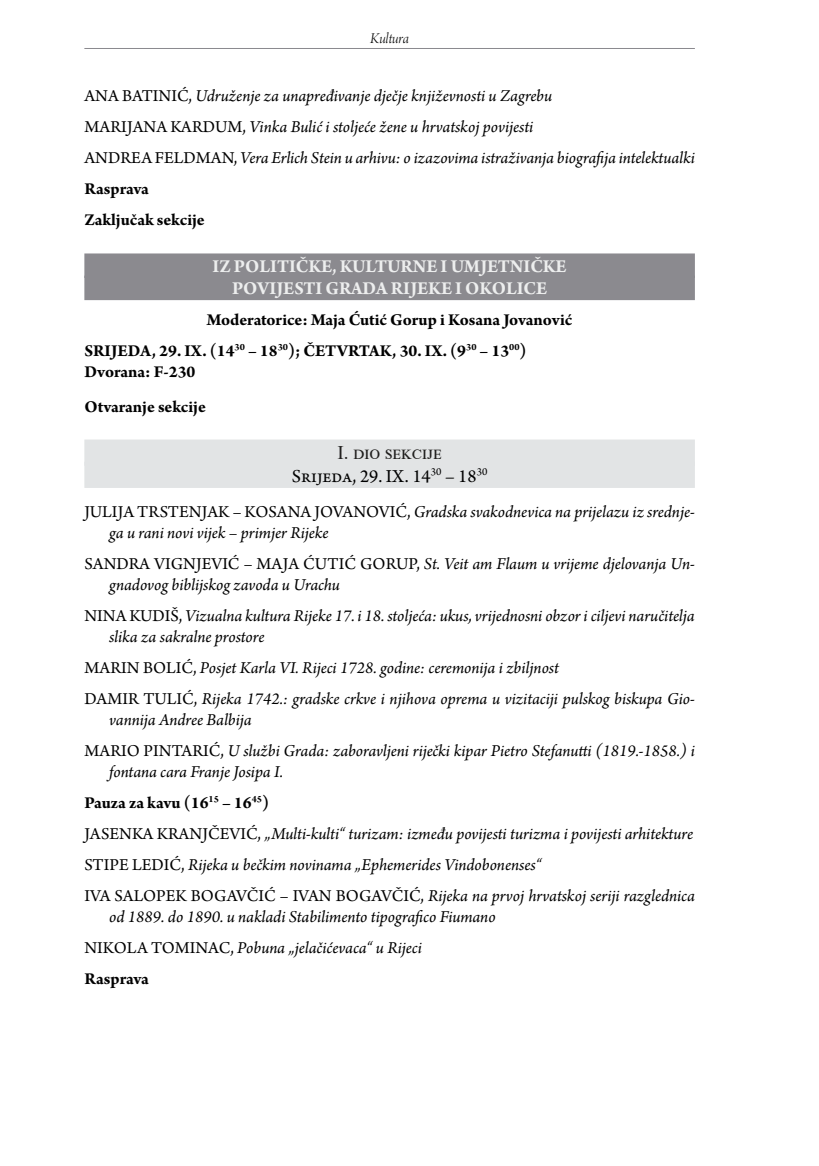
<style>
.page{position:relative;width:819px;height:1166px;background:#fff}
.page>*{position:absolute;margin:0;border:0;box-sizing:border-box;transform-origin:0 0}
.t1{font:700 19.25px/22.1px "Arno Pro";color:#edeeee;text-align:center}
.t2{font:19.25px "Arno Pro";color:#000}
.t3{font:19.25px "Times New Roman";color:#201f1e}
.t4{font:italic 17.5px/31px "Arno Pro";letter-spacing:-.005em;color:#000}
.t5{font:700 17.5px/31px "Arno Pro";letter-spacing:-.005em;color:#000}
.t6{font:15.75px "Arno Pro Light Italic Display";letter-spacing:-.005em;color:#000}
.s1{font-style:normal}
.s2{font-weight:700;font-style:normal}
</style>
<div class="page">
<hr style="left:84px;top:48px;width:610px;height:1px;background:#8b8a8f">
<div style="left:84px;top:253px;width:610px;height:25px;background:#8b8a8f"></div>
<div style="left:84px;top:276px;width:610px;height:24px;background:#8b8a8f"></div>
<div style="left:84px;top:439px;width:610px;height:27px;background:#e2e4e5"></div>
<div style="left:84px;top:462px;width:610px;height:26px;background:#e2e4e5"></div>
<p class="t6" style="left:370px;top:30px;width:40px">Kultura</p>
<p class="t4" style="left:84px;top:81px;width:612px"><span class="s1">ANA BATINIĆ,</span> Udruženje za unapređivanje dječje književnosti u Zagrebu<br><span class="s1">MARIJANA KARDUM,</span> Vinka Bulić i stoljeće žene u hrvatskoj povijesti<br><span class="s1">ANDREA FELDMAN,</span> Vera Erlich Stein u arhivu: o izazovima istraživanja biografija intelektualki <span class="s2">Rasprava<br>Zaključak sekcije</span></p>
<p class="t1" style="left:212px;top:256px;width:355px">IZ POLITIČKE, KULTURNE I UMJETNIČKE<br>POVIJESTI GRADA RIJEKE I OKOLICE</p>
<p class="t5" style="left:84px;top:305px;width:489px;text-indent:122px">Moderatorice: Maja Ćutić Gorup i Kosana Jovanović<br>SRIJEDA, 29. IX. (14<sup>30</sup> – 18<sup>30</sup>); ČETVRTAK, 30. IX. (9<sup>30</sup> – 13<sup>00</sup>)</p>
<p class="t5" style="left:84px;top:354px;width:123px;line-height:35.9px">Dvorana: F-230<br>Otvaranje sekcije</p>
<p class="t3" style="left:337px;top:439px;width:106px">I. dio sekcije</p>
<p class="t2" style="left:292px;top:465px;width:197px">Srijeda, 29. IX. 14<sup>30</sup> – 18<sup>30</sup></p>
<p class="t4" style="left:109px;top:502px;width:587px;line-height:21px;text-indent:-25px"><span class="s1">JULIJA TRSTENJAK – KOSANA JOVANOVIĆ,</span> Gradska svakodnevica na prijelazu iz srednje&shy;ga u rani novi vijek – primjer Rijeke</p>
<p class="t4" style="left:109px;top:554px;width:587px;line-height:21px;text-indent:-25px"><span class="s1">SANDRA VIGNJEVIĆ – MAJA ĆUTIĆ GORUP,</span> St. Veit am Flaum u vrijeme djelovanja Un&shy;gnadovog biblijskog zavoda u Urachu</p>
<p class="t4" style="left:109px;top:606px;width:587px;line-height:21px;text-indent:-25px"><span class="s1">NINA KUDIŠ,</span> Vizualna kultura Rijeke 17. i 18. stoljeća: ukus, vrijednosni obzor i ciljevi naručitelja slika za sakralne prostore</p>
<p class="t4" style="left:84px;top:653px;width:612px"><span class="s1">MARIN BOLIĆ,</span> Posjet Karla VI. Rijeci 1728. godine: ceremonija i zbiljnost<br><span class="s1">DAMIR TULIĆ,</span> Rijeka 1742.: gradske crkve i njihova oprema u vizitaciji pulskog biskupa Gio-</p>
<p class="t4" style="left:84px;top:705px;width:612px;text-indent:25px">vannija Andree Balbija<br><span class="s1">MARIO PINTARIĆ,</span> U službi Grada: zaboravljeni riječki kipar Pietro Stefanutti (1819.-1858.) i</p>
<p class="t4" style="left:84px;top:757px;width:612px;text-indent:25px">fontana cara Franje Josipa I.<br><span class="s2">Pauza za kavu (16</span><sup>15</sup> <span class="s2">– 16</span><sup>45</sup><span class="s2">)<br></span><span class="s1">JASENKA KRANJČEVIĆ,</span> „Multi-kulti“ turizam: između povijesti turizma i povijesti arhitekture <span class="s1">STIPE LEDIĆ,</span> Rijeka u bečkim novinama „Ephemerides Vindobonenses“<br><span class="s1">IVA SALOPEK BOGAVČIĆ – IVAN BOGAVČIĆ,</span> Rijeka na prvoj hrvatskoj seriji razglednica</p>
<p class="t4" style="left:84px;top:902px;width:413px;text-indent:25px">od 1889. do 1890. u nakladi Stabilimento tipografico Fiumano<br><span class="s1">NIKOLA TOMINAC,</span> Pobuna „jelačićevaca“ u Rijeci<br><span class="s2">Rasprava</span></p>
</div>
